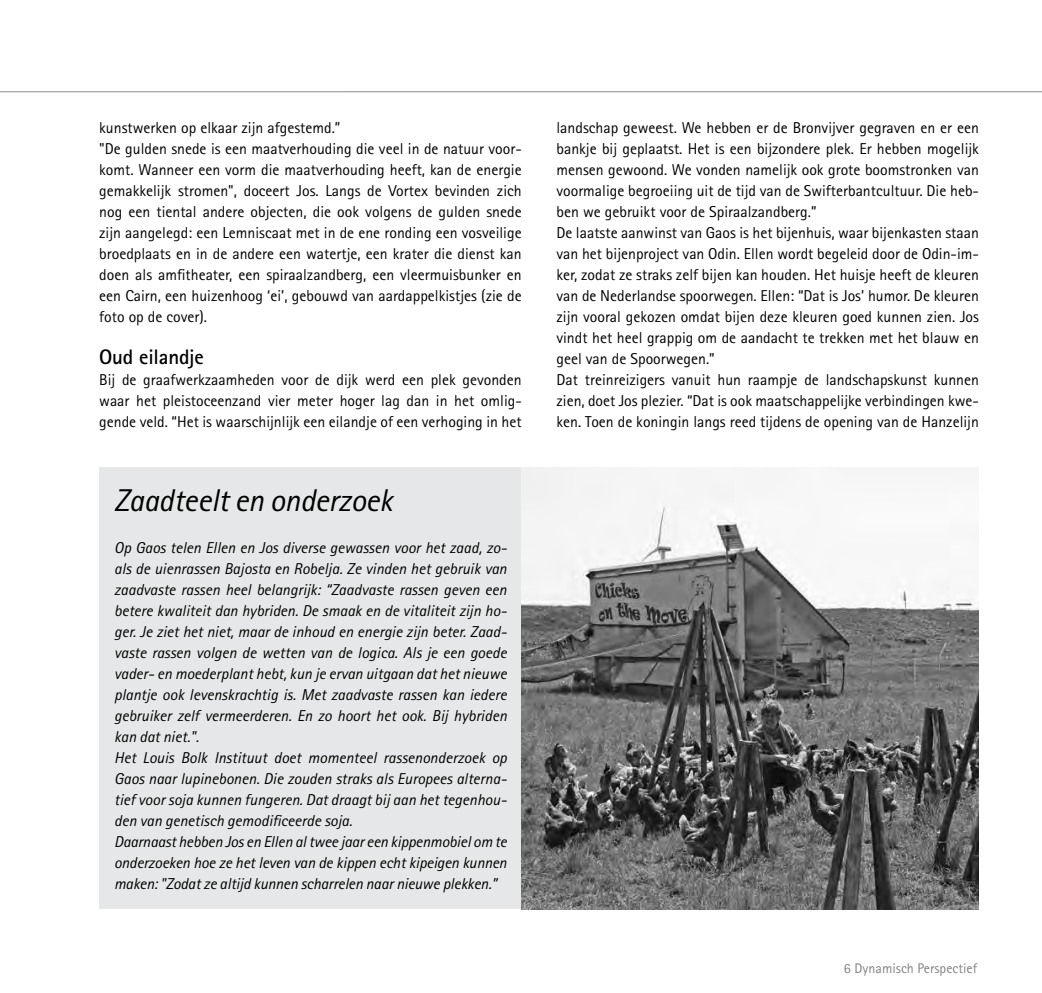
<style>
.page{position:relative;width:1042px;height:993px;background:#fff}
.page>*{position:absolute;margin:0;border:0;box-sizing:border-box;transform-origin:0 0}
.t1{font:italic 31.5px "Rotis Sans Serif";letter-spacing:-.01em;color:#000}
.t2{font:700 21px "Rotis Sans Serif";letter-spacing:-.01em;color:#000}
.t3{font:15.75px/21px "Rotis Sans Serif";color:#000}
.t4{font:italic 15.75px/21px "Rotis Sans Serif";color:#000}
.t5{font:14px "Rotis Sans Serif";color:#808285}
</style>
<div class="page">
<hr style="left:0;top:91px;width:1042px;height:1px;background:#8a8c8e">
<div style="left:99px;top:467px;width:423px;height:441px;background:#e6e7e8"></div>
<img style="left:522px;top:467px;width:457px;height:441px">
<p class="t3" style="left:99px;top:117px;width:424px">kunstwerken op elkaar zijn afgestemd.”<br>"De gulden snede is een maatverhouding die veel in de natuur voor&shy;komt. Wanneer een vorm die maatverhouding heeft, kan de energie gemakkelijk stromen", doceert Jos. Langs de Vortex bevinden zich nog een tiental andere objecten, die ook volgens de gulden snede zijn aangelegd: een Lemniscaat met in de ene ronding een vosveilige broedplaats en in de andere een watertje, een krater die dienst kan doen als amfitheater, een spiraalzandberg, een vleermuisbunker en een Cairn, een huizenhoog ‘ei’, gebouwd van aardappelkistjes (zie de foto op de cover).</p>
<h2 class="t2" style="left:99px;top:343px;width:106px">Oud eilandje</h2>
<p class="t3" style="left:99px;top:369px;width:424px;text-align:justify">Bij de graafwerkzaamheden voor de dijk werd een plek gevonden waar het pleistoceenzand vier meter hoger lag dan in het omlig&shy;gende veld. “Het is waarschijnlijk een eilandje of een verhoging in het</p>
<h1 class="t1" style="left:114px;top:481px;width:280px">Zaadteelt en onderzoek</h1>
<p class="t4" style="left:114px;top:537px;width:394px">Op Gaos telen Ellen en Jos diverse gewassen voor het zaad, zo&shy;als de uienrassen Bajosta en Robelja. Ze vinden het gebruik van zaadvaste rassen heel belangrijk: “Zaadvaste rassen geven een betere kwaliteit dan hybriden. De smaak en de vitaliteit zijn ho&shy;ger. Je ziet het niet, maar de inhoud en energie zijn beter. Zaad&shy;vaste rassen volgen de wetten van de logica. Als je een goede vader- en moederplant hebt, kun je ervan uitgaan dat het nieuwe plantje ook levenskrachtig is. Met zaadvaste rassen kan iedere gebruiker zelf vermeerderen. En zo hoort het ook. Bij hybriden kan dat niet.".<br>Het Louis Bolk Instituut doet momenteel rassenonderzoek op Gaos naar lupinebonen. Die zouden straks als Europees alterna&shy;tief voor soja kunnen fungeren. Dat draagt bij aan het tegenhou&shy;den van genetisch gemodificeerde soja.<br>Daarnaast hebben Jos en Ellen al twee jaar een kippenmobiel om te onderzoeken hoe ze het leven van de kippen echt kipeigen kunnen maken: "Zodat ze altijd kunnen scharrelen naar nieuwe plekken.”</p>
<p class="t3" style="left:556px;top:116px;width:424px">landschap geweest. We hebben er de Bronvijver gegraven en er een bankje bij geplaatst. Het is een bijzondere plek. Er hebben mogelijk mensen gewoond. We vonden namelijk ook grote boomstronken van voormalige begroeiing uit de tijd van de Swifterbantcultuur. Die heb&shy;ben we gebruikt voor de Spiraalzandberg.”<br>De laatste aanwinst van Gaos is het bijenhuis, waar bijenkasten staan van het bijenproject van Odin. Ellen wordt begeleid door de Odin-im&shy;ker, zodat ze straks zelf bijen kan houden. Het huisje heeft de kleuren van de Nederlandse spoorwegen. Ellen: “Dat is Jos’ humor. De kleuren zijn vooral gekozen omdat bijen deze kleuren goed kunnen zien. Jos vindt het heel grappig om de aandacht te trekken met het blauw en geel van de Spoorwegen.”<br>Dat treinreizigers vanuit hun raampje de landschapskunst kunnen zien, doet Jos plezier. “Dat is ook maatschappelijke verbindingen kwe&shy;ken. Toen de koningin langs reed tijdens de opening van de Hanzelijn</p>
<p class="t5" style="left:844px;top:959px;width:135px">6 Dynamisch Perspectief</p>
</div>
